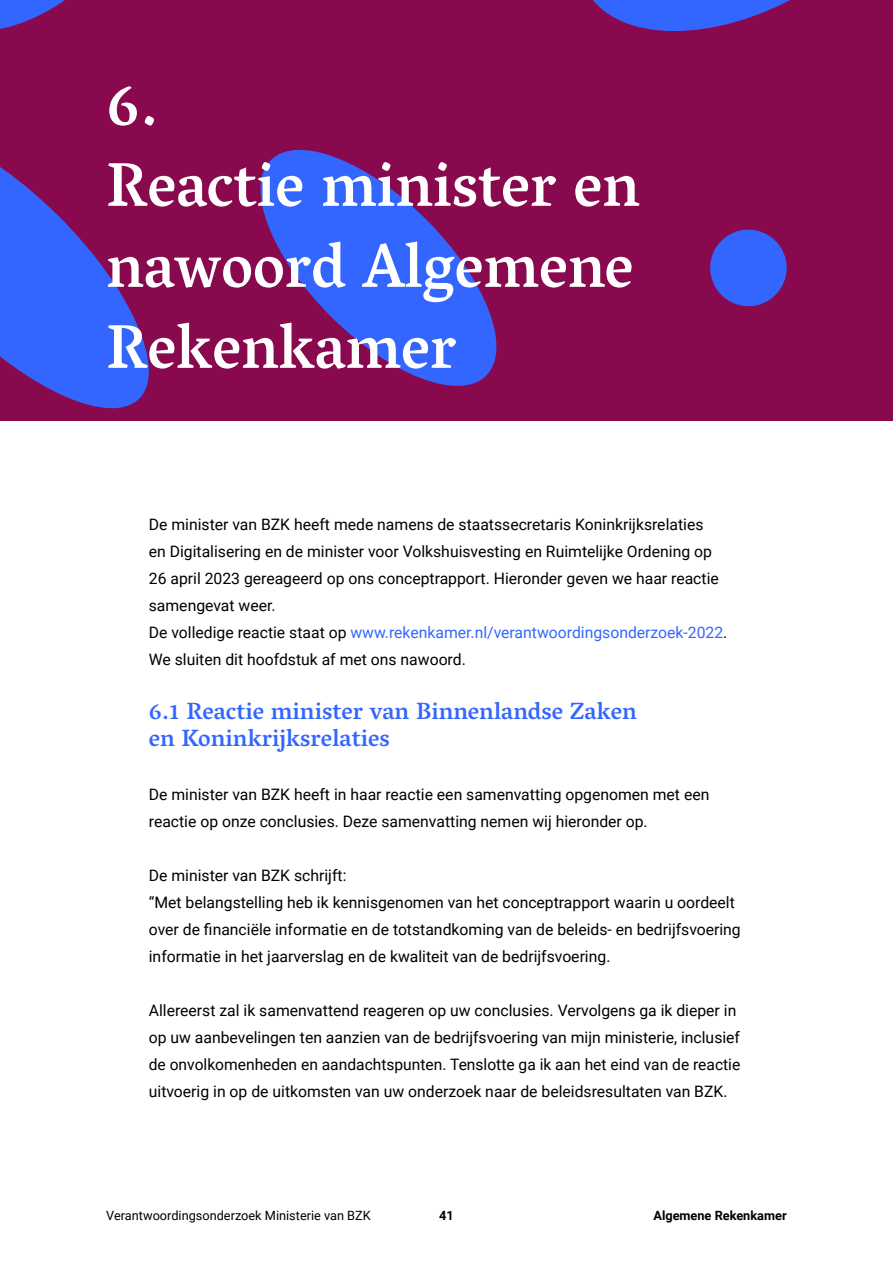
<style>
.page{position:relative;width:893px;height:1263px;background:#fff}
.page>*{position:absolute;margin:0;border:0;box-sizing:border-box;transform-origin:0 0}
._5_Kop_1_-_H2{font:500 63px/81px "Vesper Libre";color:#fff}
._6_Kop_2_-_H3{font:500 24px/27px "Vesper Libre";color:#36f}
._0_Platte_tekst_-_P{font:15.75px/27px "Roboto";color:#000}
.t1{font:12.75px "Roboto";color:#000}
.t2{font:700 12.75px "Roboto";color:#000}
.s1{color:#36f}
</style>
<div class="page">
<div style="left:0;top:0;width:893px;height:421px;background:#89094f"></div>
<svg style="left:0;top:0;width:65px;height:29px"></svg>
<svg style="left:260px;top:149px;width:237px;height:237px;fill:#36f"></svg>
<svg style="left:0;top:167px;width:149px;height:242px;fill:#36f"></svg>
<div style="left:710px;top:230px;width:77px;height:76px;background:#36f;border-radius:50%"></div>
<svg style="left:593px;top:0;width:197px;height:31px"></svg>
<h2 class="_5_Kop_1_-_H2" style="left:106px;top:63px;width:535px">6.<br>Reactie minister en nawoord Algemene<br>Rekenkamer</h2>
<p class="_0_Platte_tekst_-_P" style="left:149px;top:510px;width:571px">De minister van BZK heeft mede namens de staatssecretaris Koninkrijksrelaties en Digitalisering en de minister voor Volkshuisvesting en Ruimtelijke Ordening op 26 april 2023 gereageerd op ons conceptrapport. Hieronder geven we haar reactie samengevat weer.</p>
<p class="_0_Platte_tekst_-_P" style="left:149px;top:618px;width:580px">De volledige reactie staat op <span class="s1">www.rekenkamer.nl/verantwoordingsonderzoek-2022</span>.<br>We sluiten dit hoofdstuk af met ons nawoord.</p>
<h3 class="_6_Kop_2_-_H3" style="left:149px;top:697px;width:490px">6.1 Reactie minister van Binnenlandse Zaken en Koninkrijksrelaties</h3>
<p class="_0_Platte_tekst_-_P" style="left:149px;top:780px;width:562px">De minister van BZK heeft in haar reactie een samenvatting opgenomen met een reactie op onze conclusies. Deze samenvatting nemen wij hieronder op.</p>
<p class="_0_Platte_tekst_-_P" style="left:149px;top:861px;width:199px">De minister van BZK schrijft:</p>
<p class="_0_Platte_tekst_-_P" style="left:149px;top:888px;width:593px">“Met belangstelling heb ik kennisgenomen van het conceptrapport waarin u oordeelt over de financiële informatie en de totstandkoming van de beleids- en bedrijfsvoering informatie in het jaarverslag en de kwaliteit van de bedrijfsvoering.</p>
<p class="_0_Platte_tekst_-_P" style="left:149px;top:996px;width:593px">Allereerst zal ik samenvattend reageren op uw conclusies. Vervolgens ga ik dieper in op uw aanbevelingen ten aanzien van de bedrijfsvoering van mijn ministerie, inclusief de onvolkomenheden en aandachtspunten. Tenslotte ga ik aan het eind van de reactie uitvoerig in op de uitkomsten van uw onderzoek naar de beleidsresultaten van BZK.</p>
<p class="t1" style="left:106px;top:1207px;width:266px">Verantwoordingsonderzoek Ministerie van BZK</p>
<p class="t2" style="left:439px;top:1207px;width:16px">41</p>
<p class="t2" style="left:653px;top:1207px;width:135px">Algemene Rekenkamer</p>
</div>
